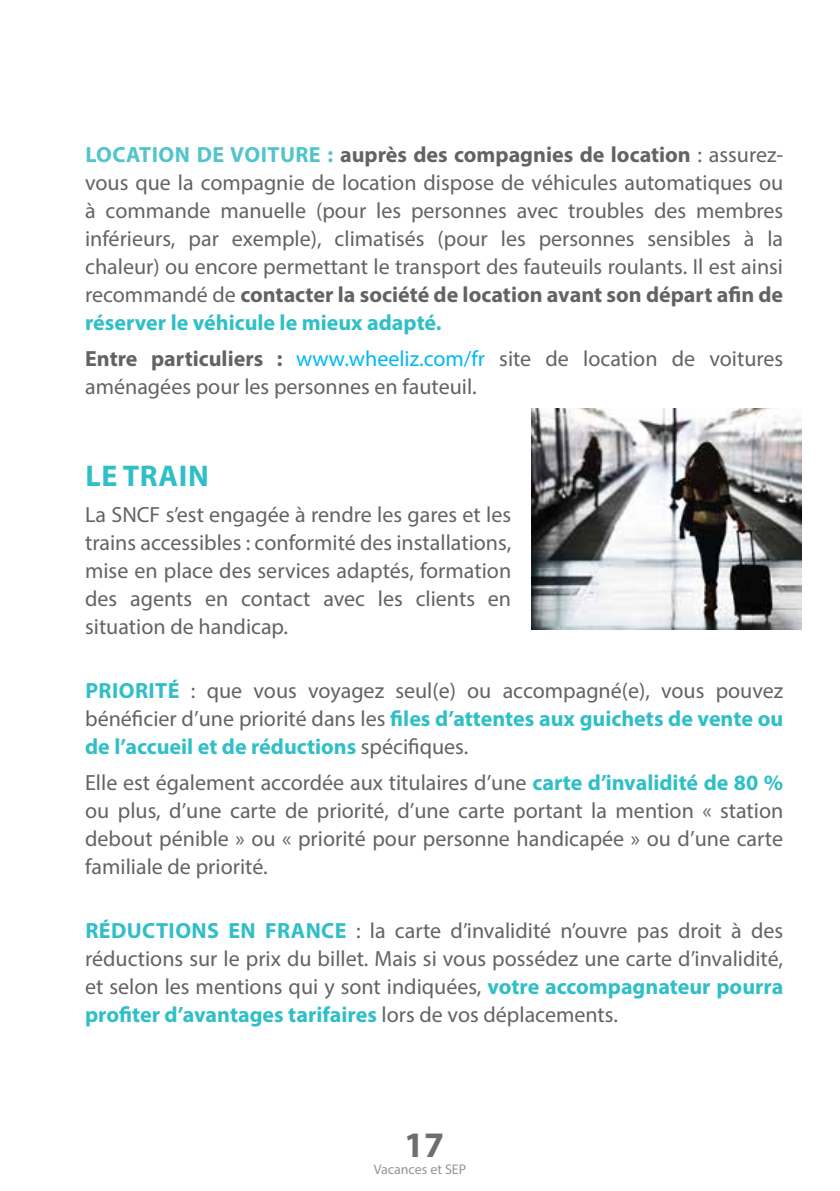
<style>
.page{position:relative;width:840px;height:1191px;background:#fff}
.page>*{position:absolute;margin:0;border:0;box-sizing:border-box;transform-origin:0 0}
.t1{font:700 36px "Myriad Pro";color:#6d6e71}
.t2{font:700 30px "Myriad Pro";color:#30bfc7}
.t3{font:22px/28px "Myriad Pro";color:#626365;text-align:justify}
.t4{font:14px "Myriad Pro";color:#939598}
.s1{font-weight:700;color:#52c4cb}
.s2{font-weight:700}
.s3{font-weight:700;color:#30bfc7}
.s4{color:#00b8f1}
</style>
<div class="page">
<img style="left:531px;top:408px;width:269px;height:221px">
<p class="t3" style="left:85px;top:140px;width:699px"><span class="s1">Location de voiture :</span> <span class="s2">auprès des compagnies de location</span> : assurez&shy;vous que la compagnie de location dispose de véhicules automatiques ou à commande manuelle (pour les personnes avec troubles des membres inférieurs, par exemple), climatisés (pour les personnes sensibles à la chaleur) ou encore permettant le transport des fauteuils roulants. Il est ainsi recommandé de <span class="s2">contacter la société de location avant son départ afin de </span><span class="s3">réserver le véhicule le mieux adapté.</span></p>
<p class="t3" style="left:85px;top:344px;width:699px"><span class="s2">Entre particuliers :</span> <span class="s4">www.wheeliz.com/fr</span> site de location de voitures aménagées pour les personnes en fauteuil.</p>
<h2 class="t2" style="left:85px;top:456px;width:56px">LE TRAIN</h2>
<p class="t3" style="left:85px;top:500px;width:427px">La SNCF s’est engagée à rendre les gares et les trains accessibles : conformité des installations, mise en place des services adaptés, formation des agents en contact avec les clients en situation de handicap.</p>
<p class="t3" style="left:85px;top:676px;width:699px"><span class="s3">Priorité</span> : que vous voyagez seul(e) ou accompagné(e), vous pouvez bénéficier d’une priorité dans les <span class="s3">files d’attentes aux guichets de vente ou de l’accueil et de réductions</span> spécifiques.</p>
<p class="t3" style="left:85px;top:768px;width:699px">Elle est également accordée aux titulaires d’une <span class="s3">carte d’invalidité de 80 % </span>ou plus, d’une carte de priorité, d’une carte portant la mention « station debout pénible » ou « priorité pour personne handicapée » ou d’une carte familiale de priorité.</p>
<p class="t3" style="left:85px;top:916px;width:699px"><span class="s3">Réductions en France</span> : la carte d’invalidité n’ouvre pas droit à des réductions sur le prix du billet. Mais si vous possédez une carte d’invalidité, et selon les mentions qui y sont indiquées, <span class="s3">votre accompagnateur pourra profiter d’avantages tarifaires</span> lors de vos déplacements.</p>
<h1 class="t1" style="left:404px;top:1121px;width:41px">17</h1>
<p class="t4" style="left:373px;top:1161px;width:94px">Vacances et SEP</p>
</div>
